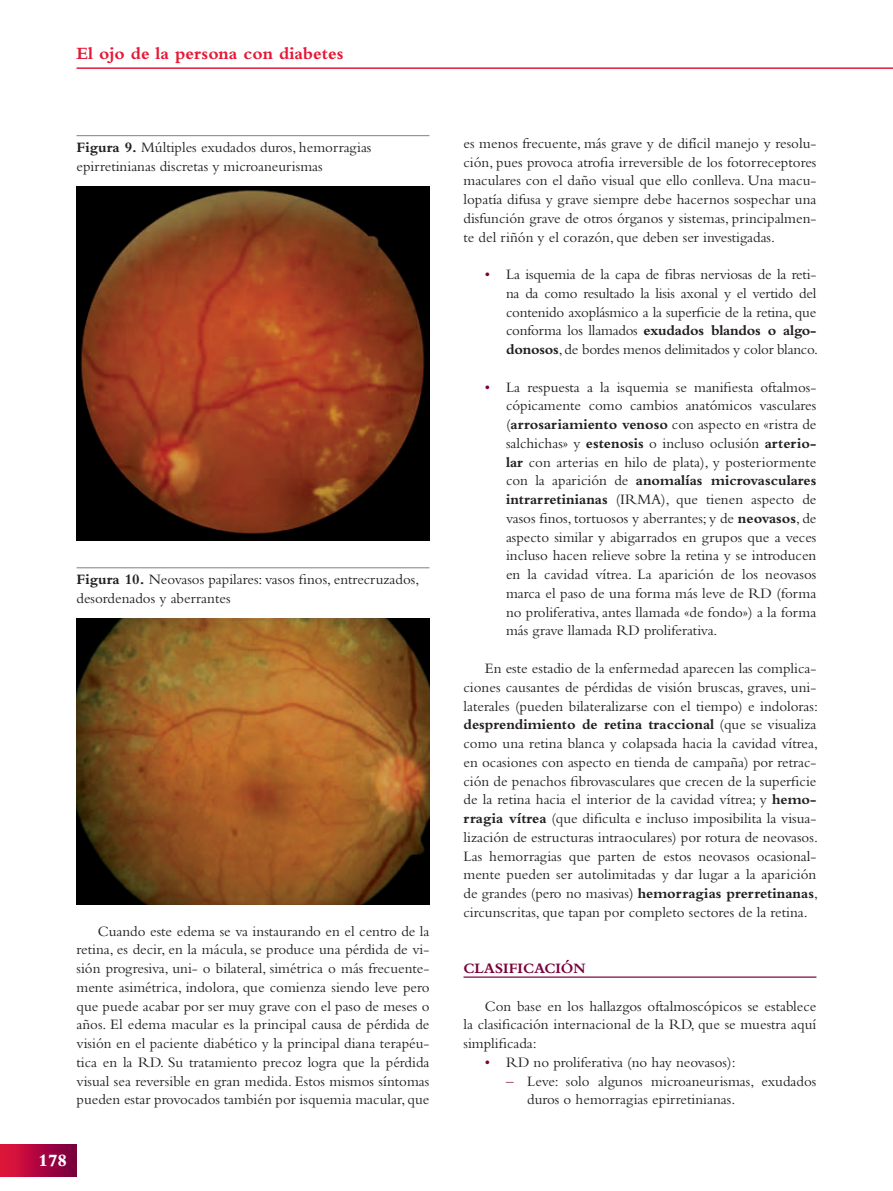
<style>
.page{position:relative;width:893px;height:1191px;background:#fff}
.page>*{position:absolute;margin:0;border:0;box-sizing:border-box;transform-origin:0 0}
.t1{font:700 18px "Bembo";color:#e51836}
.t2{font:800 18px "Bembo";color:#fff}
.t3{font:15px/18.8px "Bembo";color:#231f20;text-align:justify}
.t4{font:700 15px "Bembo";color:#7a003b}
.s1{font-weight:700}
.s2{color:#7a003b}
</style>
<div class="page">
<div style="left:0;top:1144px;width:77px;height:32px;background:linear-gradient(to right,#e7143c,#750040)"></div>
<hr style="left:77px;top:67px;width:816px;height:2px;background:#e51836">
<hr style="left:463px;top:976px;width:353px;height:1px;background:#7a003b">
<hr style="left:77px;top:135px;width:352px;height:1px;background:#939598">
<img style="left:77px;top:186px;width:353px;height:354px">
<hr style="left:77px;top:567px;width:352px;height:1px;background:#939598">
<img style="left:77px;top:618px;width:353px;height:286px">
<p class="t1" style="left:77px;top:43px;width:268px">El ojo de la persona con diabetes</p>
<p class="t3" style="left:77px;top:138px;width:296px"><span class="s1">Figura 9.</span> Múltiples exudados duros, hemorragias epirretinianas discretas y microaneurismas</p>
<p class="t3" style="left:77px;top:570px;width:344px"><span class="s1">Figura 10.</span> Neovasos papilares: vasos finos, entrecruzados, desordenados y aberrantes</p>
<p class="t3" style="left:77px;top:921px;width:354px;text-indent:21px">Cuando este edema se va instaurando en el centro de la retina, es decir, en la mácula, se produce una pérdida de vi&shy;sión progresiva, uni- o bilateral, simétrica o más frecuente&shy;mente asimétrica, indolora, que comienza siendo leve pero que puede acabar por ser muy grave con el paso de meses o años. El edema macular es la principal causa de pérdida de visión en el paciente diabético y la principal diana terapéu&shy;tica en la RD. Su tratamiento precoz logra que la pérdida visual sea reversible en gran medida. Estos mismos síntomas pueden estar provocados también por isquemia macular, que</p>
<p class="t2" style="left:39px;top:1149px;width:30px">178</p>
<p class="t3" style="left:463px;top:133px;width:354px">es menos frecuente, más grave y de difícil manejo y resolu&shy;ción, pues provoca atrofia irreversible de los fotorreceptores maculares con el daño visual que ello conlleva. Una macu&shy;lopatía difusa y grave siempre debe hacernos sospechar una disfunción grave de otros órganos y sistemas, principalmen&shy;te del riñón y el corazón, que deben ser investigadas.</p>
<p class="t3" style="left:506px;top:265px;width:313px;text-indent:-21px"><span class="s2">•</span> La isquemia de la capa de fibras nerviosas de la reti&shy;na da como resultado la lisis axonal y el vertido del contenido axoplásmico a la superficie de la retina, que conforma los llamados <span class="s1">exudados blandos o algo&shy;donosos</span>, de bordes menos delimitados y color blanco.</p>
<p class="t3" style="left:506px;top:377px;width:312px;text-indent:-21px"><span class="s2">•</span> La respuesta a la isquemia se manifiesta oftalmos&shy;cópicamente como cambios anatómicos vasculares (<span class="s1">arrosariamiento venoso</span> con aspecto en «ristra de salchichas» y <span class="s1">estenosis</span> o incluso oclusión <span class="s1">arterio&shy;lar</span> con arterias en hilo de plata), y posteriormente con la aparición de <span class="s1">anomalías microvasculares intrarretinianas</span> (IRMA), que tienen aspecto de vasos finos, tortuosos y aberrantes; y de <span class="s1">neovasos</span>, de aspecto similar y abigarrados en grupos que a veces incluso hacen relieve sobre la retina y se introducen en la cavidad vítrea. La aparición de los neovasos marca el paso de una forma más leve de RD (forma no proliferativa, antes llamada «de fondo») a la forma más grave llamada RD proliferativa.</p>
<p class="t3" style="left:463px;top:658px;width:356px;text-indent:21px">En este estadio de la enfermedad aparecen las complica&shy;ciones causantes de pérdidas de visión bruscas, graves, uni&shy;laterales (pueden bilateralizarse con el tiempo) e indoloras: <span class="s1">desprendimiento de retina traccional</span> (que se visualiza como una retina blanca y colapsada hacia la cavidad vítrea, en ocasiones con aspecto en tienda de campaña) por retrac&shy;ción de penachos fibrovasculares que crecen de la superficie de la retina hacia el interior de la cavidad vítrea; y <span class="s1">hemo&shy;rragia vítrea</span> (que dificulta e incluso imposibilita la visua&shy;lización de estructuras intraoculares) por rotura de neovasos.<br>Las hemorragias que parten de estos neovasos ocasional&shy;mente pueden ser autolimitadas y dar lugar a la aparición de grandes (pero no masivas) <span class="s1">hemorragias prerretinanas</span>, circunscritas, que tapan por completo sectores de la retina.</p>
<p class="t4" style="left:463px;top:960px;width:10px">Clasi</p>
<p class="t4" style="left:509px;top:960px;width:79px">ficación</p>
<p class="t3" style="left:463px;top:996px;width:354px;text-indent:21px">Con base en los hallazgos oftalmoscópicos se establece la clasificación internacional de la RD, que se muestra aquí simplificada:</p>
<p class="t3" style="left:485px;top:1052px;width:252px"><span class="s2">•</span> RD no proliferativa (no hay neovasos):</p>
<p class="t3" style="left:527px;top:1071px;width:291px;text-indent:-21px"><span class="s2">–</span> Leve: solo algunos microaneurismas, exudados duros o hemorragias epirretinianas.</p>
</div>
